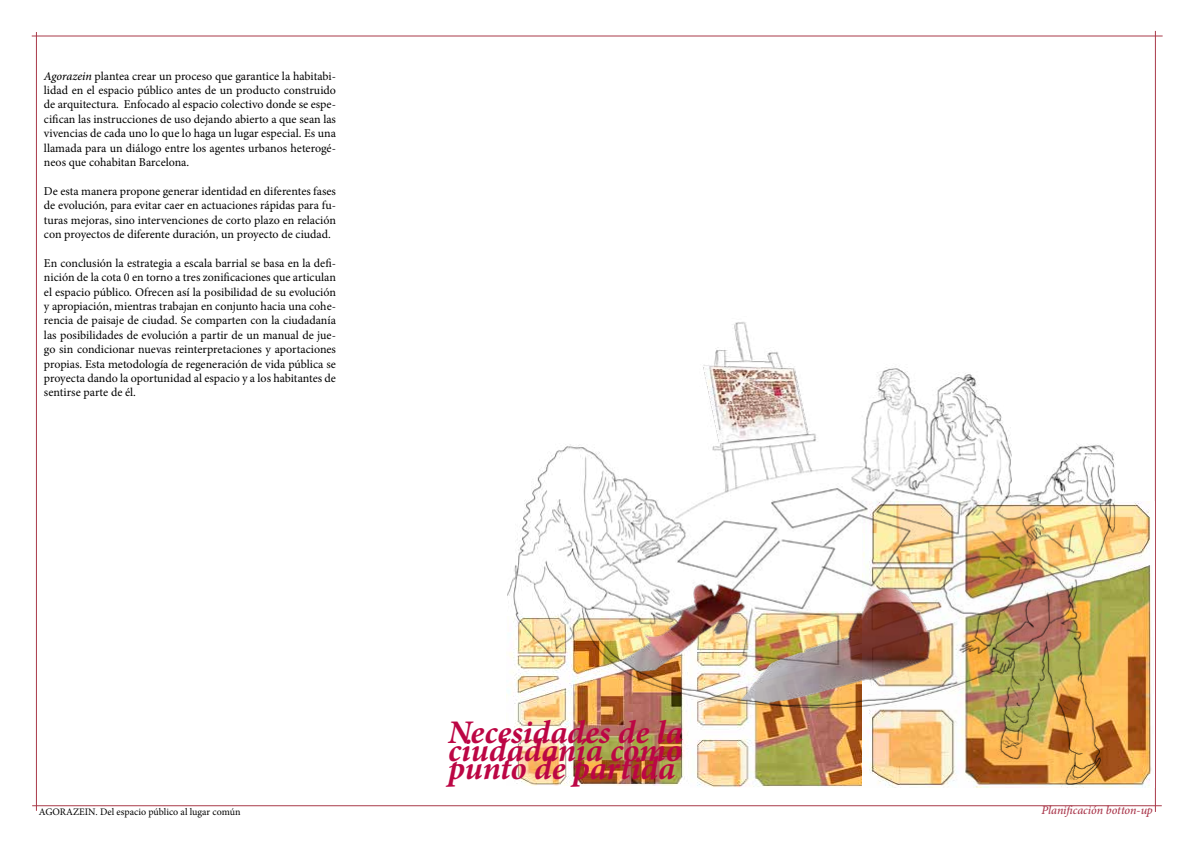
<style>
.page{position:relative;width:1191px;height:842px;background:#fff}
.page>*{position:absolute;margin:0;border:0;box-sizing:border-box;transform-origin:0 0}
.t1{font:italic 700 33px "Minion Pro";color:#bc0644}
.t2{font:12px/14.4px "Minion Pro";color:#000;text-align:justify}
.t3{font:italic 500 12px "Minion Pro";letter-spacing:-.01em;color:#a93449}
.t4{font:10px "Minion Pro";color:#000}
.s1{font-weight:500;font-style:italic}
</style>
<div class="page">
<hr style="left:1155px;top:31px;width:1px;height:781px;background:#a93a49">
<hr style="left:36px;top:32px;width:1px;height:779px;background:#a93a49">
<hr style="left:32px;top:805px;width:1129px;height:1px;background:#a93a49">
<hr style="left:32px;top:36px;width:1130px;height:1px;background:#a93a49">
<img style="left:506px;top:300px;width:650px;height:487px">
<p class="t2" style="left:44px;top:69px;width:293px"><span class="s1">Agorazein</span> plantea crear un proceso que garantice la habitabi&shy;lidad en el espacio público antes de un producto construido de arquitectura. Enfocado al espacio colectivo donde se espe&shy;cifican las instrucciones de uso dejando abierto a que sean las vivencias de cada uno lo que lo haga un lugar especial. Es una llamada para un diálogo entre los agentes urbanos heterogé&shy;neos que cohabitan Barcelona.</p>
<p class="t2" style="left:44px;top:184px;width:294px">De esta manera propone generar identidad en diferentes fases de evolución, para evitar caer en actuaciones rápidas para fu&shy;turas mejoras, sino intervenciones de corto plazo en relación con proyectos de diferente duración, un proyecto de ciudad.</p>
<p class="t2" style="left:44px;top:256px;width:294px">En conclusión la estrategia a escala barrial se basa en la defi&shy;nición de la cota 0 en torno a tres zonificaciones que articulan el espacio público. Ofrecen así la posibilidad de su evolución y apropiación, mientras trabajan en conjunto hacia una cohe&shy;rencia de paisaje de ciudad. Se comparten con la ciudadanía las posibilidades de evolución a partir de un manual de jue&shy;go sin condicionar nuevas reinterpretaciones y aportaciones propias. Esta metodología de regeneración de vida pública se proyecta dando la oportunidad al espacio y a los habitantes de sentirse parte de él.</p>
<p class="t4" style="left:39px;top:805px;width:203px">AGORAZEIN. Del espacio público al lugar común</p>
<h1 class="t1" style="left:448px;top:708px;width:236px">Necesidades de la</h1>
<h1 class="t1" style="left:448px;top:726px;width:235px">ciudadanía como</h1>
<h1 class="t1" style="left:448px;top:744px;width:229px">punto de partida</h1>
<p class="t3" style="left:1041px;top:802px;width:113px">Planificación botton-up</p>
</div>
